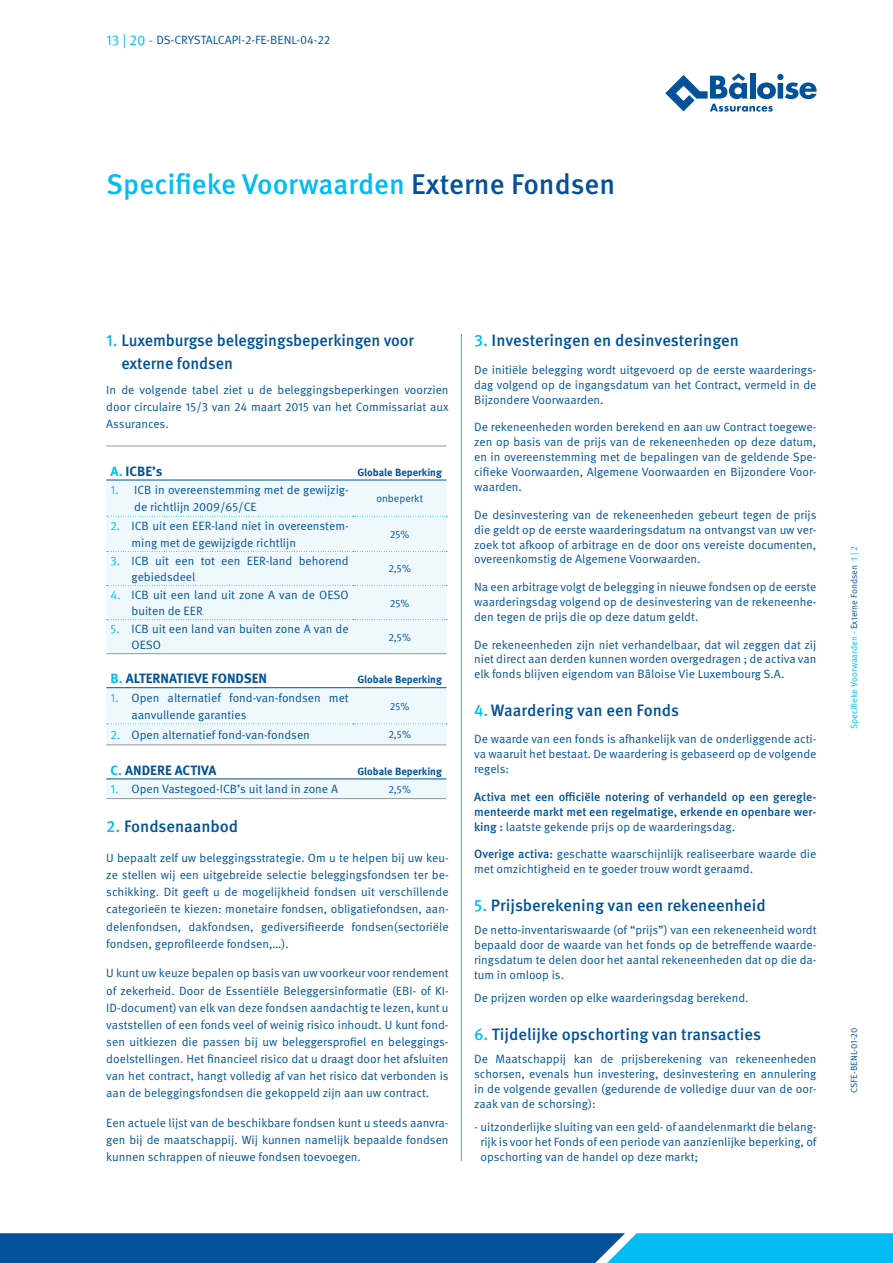
<style>
.page{position:relative;width:893px;height:1263px;background:#fff}
.page>*{position:absolute;margin:0;border:0;box-sizing:border-box;transform-origin:0 0}
.t1{font:500 28.5px "Meta Pro";color:#01bdf2}
.t2{font:500 16.5px/22.5px "Meta Pro";letter-spacing:-.005em;color:#01529a}
.t3{font:700 13.5px "Meta Pro";color:#01529a}
.t4{font:12px/14.9px "Meta Pro Norm";color:#01529a;text-align:justify}
.t5{font:500 12px/14.9px "Meta Pro";color:#01529a}
.t6{font:700 10.5px "Meta Pro";color:#01529a}
.t7{font:10.5px "Meta Pro Norm";color:#01529a}
.t8{font:9px "Meta Pro Norm";color:#01bdf2}
.t9{font:9px "Meta Pro Norm";color:#01529a}
.s1{font-size:14.25px;color:#01bdf2}
.s2{color:#01529a}
.s3{color:#01bdf2}
.s4{font-family:"Meta Pro";font-weight:500}
</style>
<div class="page">
<svg style="left:665px;top:73px;width:151px;height:39px"></svg>
<svg style="left:106px;top:481px;width:340px;height:317px;fill:#eef8fd"></svg>
<hr style="left:106px;top:446px;width:247px;height:1px;background:#939598">
<hr style="left:353px;top:446px;width:93px;height:1px;background:#939598">
<hr style="left:106px;top:653px;width:247px;height:1px;background:#939598">
<hr style="left:353px;top:653px;width:93px;height:1px;background:#939598">
<hr style="left:106px;top:744px;width:247px;height:1px;background:#939598">
<hr style="left:353px;top:744px;width:93px;height:1px;background:#939598">
<hr style="left:106px;top:798px;width:247px;height:1px;background:#939598">
<hr style="left:353px;top:798px;width:93px;height:1px;background:#939598">
<hr style="left:106px;top:480px;width:247px;height:1px;background:#01529a">
<hr style="left:353px;top:480px;width:93px;height:1px;background:#01529a">
<hr style="left:106px;top:687px;width:247px;height:1px;background:#01529a">
<hr style="left:353px;top:687px;width:93px;height:1px;background:#01529a">
<hr style="left:106px;top:778px;width:247px;height:1px;background:#01529a">
<hr style="left:353px;top:778px;width:93px;height:1px;background:#01529a">
<svg style="left:107px;top:516px;width:340px;height:1px"></svg>
<svg style="left:107px;top:551px;width:340px;height:1px"></svg>
<svg style="left:107px;top:585px;width:340px;height:1px"></svg>
<svg style="left:107px;top:619px;width:340px;height:1px"></svg>
<svg style="left:107px;top:723px;width:340px;height:1px"></svg>
<hr style="left:461px;top:334px;width:1px;height:827px;background:#01bdf2">
<svg style="left:0;top:1233px;width:893px;height:30px;background:#0675b6"></svg>
<p class="t4" style="left:106px;top:32px;width:225px"><span class="s1">13 | 20 -</span> DS-CRYSTALCAPI-2-FE-BENL-04-22</p>
<h1 class="t1" style="left:106px;top:162px;width:510px">Specifieke Voorwaarden <span class="s2">Externe Fondsen</span></h1>
<h2 class="t2" style="left:121px;top:328px;width:294px;text-indent:-15px"><span class="s3">1.</span> Luxemburgse beleggingsbeperkingen voor externe fondsen</h2>
<p class="t4" style="left:106px;top:381px;width:344px;line-height:17.1px">In de volgende tabel ziet u de beleggingsbeperkingen voorzien door circulaire 15/3 van 24 maart 2015 van het Commissariat aux Assurances.</p>
<p class="t3" style="left:111px;top:460px;width:53px"><span class="s3">A.</span> ICBE’s</p>
<p class="t6" style="left:357px;top:464px;width:86px">Globale Beperking</p>
<p class="t4" style="left:134px;top:481px;width:216px;line-height:16.5px;text-indent:-24px"><span class="s3">1.</span> ICB in overeenstemming met de gewijzig&shy;de richtlijn 2009/65/CE</p>
<p class="t7" style="left:376px;top:490px;width:48px">onbeperkt</p>
<p class="t4" style="left:132px;top:517px;width:219px;line-height:16.5px;text-indent:-21px"><span class="s3">2.</span> ICB uit een EER-land niet in overeenstem&shy;ming met de gewijzigde richtlijn</p>
<p class="t7" style="left:390px;top:526px;width:21px">25%</p>
<p class="t4" style="left:132px;top:552px;width:219px;line-height:16.5px;text-indent:-21px"><span class="s3">3.</span> ICB uit een tot een EER-land behorend gebiedsdeel</p>
<p class="t7" style="left:388px;top:561px;width:24px">2,5%</p>
<p class="t4" style="left:132px;top:586px;width:219px;line-height:16.5px;text-indent:-21px"><span class="s3">4.</span> ICB uit een land uit zone A van de OESO buiten de EER</p>
<p class="t7" style="left:390px;top:595px;width:21px">25%</p>
<p class="t4" style="left:132px;top:620px;width:219px;line-height:16.5px;text-indent:-21px"><span class="s3">5.</span> ICB uit een land van buiten zone A van de<br>OESO</p>
<p class="t7" style="left:388px;top:629px;width:24px">2,5%</p>
<p class="t3" style="left:111px;top:668px;width:158px"><span class="s3">B.</span> ALTERNATIEVE FONDSEN</p>
<p class="t6" style="left:357px;top:672px;width:86px">Globale Beperking</p>
<p class="t4" style="left:132px;top:689px;width:219px;line-height:16.5px;text-indent:-21px"><span class="s3">1.</span> Open alternatief fond-van-fondsen met aanvullende garanties</p>
<p class="t7" style="left:390px;top:698px;width:21px">25%</p>
<p class="t4" style="left:111px;top:726px;width:201px"><span class="s3">2.</span> Open alternatief fond-van-fondsen</p>
<p class="t7" style="left:388px;top:727px;width:24px">2,5%</p>
<p class="t3" style="left:111px;top:759px;width:107px"><span class="s3">C.</span> ANDERE ACTIVA</p>
<p class="t6" style="left:357px;top:763px;width:86px">Globale Beperking</p>
<p class="t4" style="left:111px;top:781px;width:229px"><span class="s3">1.</span> Open Vastegoed-ICB’s uit land in zone A</p>
<p class="t7" style="left:388px;top:781px;width:24px">2,5%</p>
<h2 class="t2" style="left:106px;top:814px;width:133px"><span class="s3">2.</span> Fondsenaanbod</h2>
<p class="t4" style="left:106px;top:849px;width:344px;line-height:17.1px">U bepaalt zelf uw beleggingsstrategie. Om u te helpen bij uw keu&shy;ze stellen wij een uitgebreide selectie beleggingsfondsen ter be&shy;schikking. Dit geeft u de mogelijkheid fondsen uit verschillende categorieën te kiezen: monetaire fondsen, obligatiefondsen, aan&shy;delenfondsen, dakfondsen, gediversifieerde fondsen(sectoriële fondsen, geprofileerde fondsen,…).</p>
<p class="t4" style="left:106px;top:964px;width:344px;line-height:17.1px">U kunt uw keuze bepalen op basis van uw voorkeur voor rendement of zekerheid. Door de Essentiële Beleggersinformatie (EBI- of KI-ID-document) van elk van deze fondsen aandachtig te lezen, kunt u vaststellen of een fonds veel of weinig risico inhoudt. U kunt fond&shy;sen uitkiezen die passen bij uw beleggersprofiel en beleggings&shy;doelstellingen. Het financieel risico dat u draagt door het afsluiten van het contract, hangt volledig af van het risico dat verbonden is aan de beleggingsfondsen die gekoppeld zijn aan uw contract.</p>
<p class="t4" style="left:106px;top:1113px;width:344px;line-height:17.1px">Een actuele lijst van de beschikbare fondsen kunt u steeds aanvra&shy;gen bij de maatschappij. Wij kunnen namelijk bepaalde fondsen kunnen schrappen of nieuwe fondsen toevoegen.</p>
<h2 class="t2" style="left:474px;top:328px;width:266px"><span class="s3">3.</span> Investeringen en desinvesteringen</h2>
<p class="t4" style="left:474px;top:362px;width:344px">De initiële belegging wordt uitgevoerd op de eerste waarderings&shy;dag volgend op de ingangsdatum van het Contract, vermeld in de Bijzondere Voorwaarden.</p>
<p class="t4" style="left:474px;top:419px;width:344px">De rekeneenheden worden berekend en aan uw Contract toegewe&shy;zen op basis van de prijs van de rekeneenheden op deze datum, en in overeenstemming met de bepalingen van de geldende Spe&shy;cifieke Voorwaarden, Algemene Voorwaarden en Bijzondere Voor&shy;waarden.</p>
<p class="t4" style="left:474px;top:506px;width:344px">De desinvestering van de rekeneenheden gebeurt tegen de prijs die geldt op de eerste waarderingsdatum na ontvangst van uw ver&shy;zoek tot afkoop of arbitrage en de door ons vereiste documenten, overeenkomstig de Algemene Voorwaarden.</p>
<p class="t4" style="left:474px;top:579px;width:344px">Na een arbitrage volgt de belegging in nieuwe fondsen op de eerste waarderingsdag volgend op de desinvestering van de rekeneenhe&shy;den tegen de prijs die op deze datum geldt.</p>
<p class="t4" style="left:474px;top:636px;width:344px">De rekeneenheden zijn niet verhandelbaar, dat wil zeggen dat zij niet direct aan derden kunnen worden overgedragen ; de activa van elk fonds blijven eigendom van Bâloise Vie Luxembourg S.A.</p>
<h2 class="t2" style="left:474px;top:698px;width:206px"><span class="s3">4.</span> Waardering van een Fonds</h2>
<p class="t4" style="left:474px;top:731px;width:344px">De waarde van een fonds is afhankelijk van de onderliggende acti&shy;va waaruit het bestaat. De waardering is gebaseerd op de volgende regels:</p>
<p class="t5" style="left:474px;top:788px;width:344px">Activa met een officiële notering of verhandeld op een geregle&shy;menteerde markt met een regelmatige, erkende en openbare wer-</p>
<p class="t4" style="left:474px;top:818px;width:262px"><span class="s4">king :</span> laatste gekende prijs op de waarderingsdag.</p>
<p class="t4" style="left:474px;top:846px;width:344px"><span class="s4">Overige activa:</span> geschatte waarschijnlijk realiseerbare waarde die met omzichtigheid en te goeder trouw wordt geraamd.</p>
<h2 class="t2" style="left:474px;top:893px;width:293px"><span class="s3">5.</span> Prijsberekening van een rekeneenheid</h2>
<p class="t4" style="left:474px;top:922px;width:344px">De netto-inventariswaarde (of “prijs”) van een rekeneenheid wordt bepaald door de waarde van het fonds op de betreffende waarde&shy;ringsdatum te delen door het aantal rekeneenheden dat op die da&shy;tum in omloop is.</p>
<p class="t4" style="left:474px;top:990px;width:276px">De prijzen worden op elke waarderingsdag berekend.</p>
<h2 class="t2" style="left:474px;top:1021px;width:288px"><span class="s3">6.</span> Tijdelijke opschorting van transacties</h2>
<p class="t4" style="left:474px;top:1050px;width:344px">De Maatschappij kan de prijsberekening van rekeneenheden schorsen, evenals hun investering, desinvestering en annulering in de volgende gevallen (gedurende de volledige duur van de oor&shy;zaak van de schorsing):</p>
<p class="t4" style="left:480px;top:1119px;width:338px;text-indent:-6px">- uitzonderlijke sluiting van een geld- of aandelenmarkt die belang&shy;rijk is voor het Fonds of een periode van aanzienlijke beperking, of opschorting van de handel op deze markt;</p>
<p class="t8" style="left:847px;top:729px;width:185px;rotate:-90deg">Specifieke Voorwaarden - <span class="s2">Externe Fondsen</span> 1 | 2</p>
<p class="t9" style="left:847px;top:1093px;width:67px;rotate:-90deg">CSFE-BENL-01-20</p>
</div>
